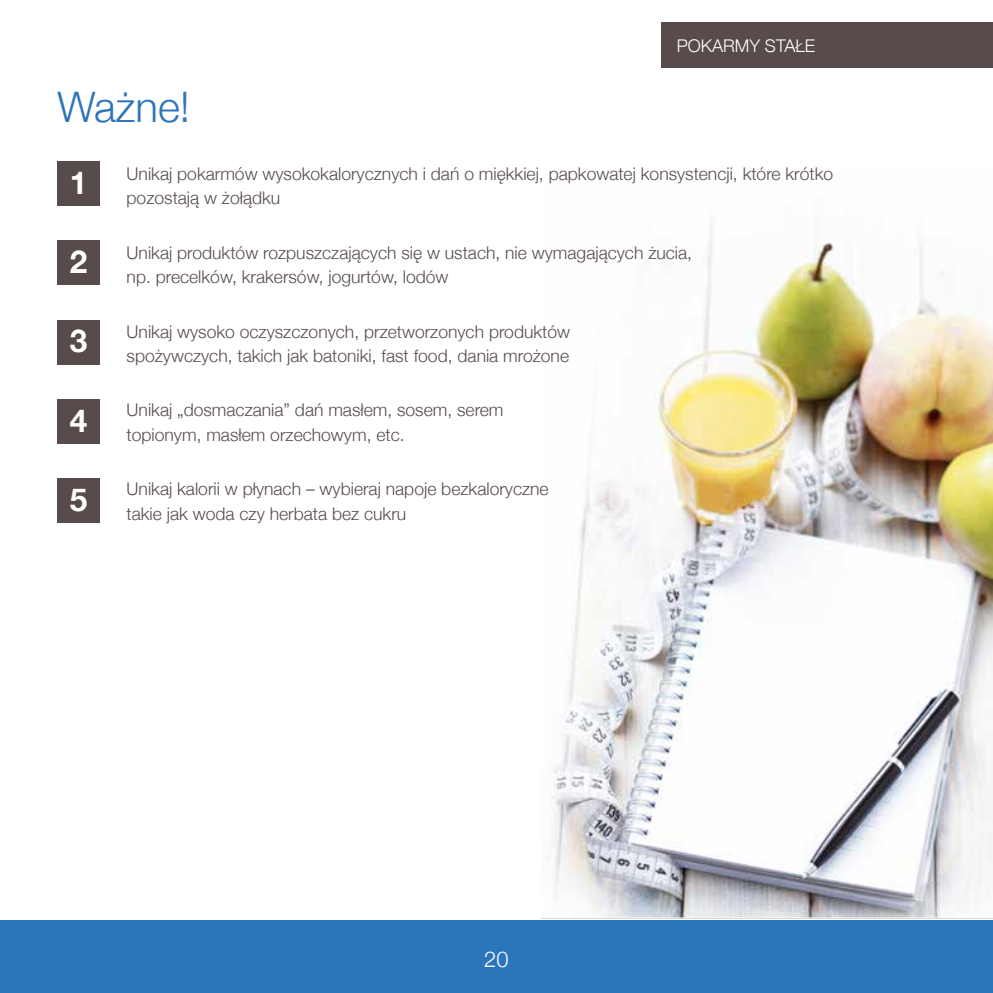
<style>
.page{position:relative;width:993px;height:993px;background:#fff}
.page>*{position:absolute;margin:0;border:0;box-sizing:border-box;transform-origin:0 0}
.t1{font:300 42px "Helvetica Neue";color:#2c75bb}
.t2{font:700 31.5px "Helvetica Neue";color:#fff}
.t3{font:300 21.88px "Helvetica Neue";color:#fff}
.t4{font:300 17.5px/24.5px "Helvetica Neue";color:#574c4b}
.t5{font:300 17.5px "Helvetica Neue";color:#fff}
</style>
<div class="page">
<img style="left:541px;top:225px;width:451px;height:694px">
<div style="left:661px;top:23px;width:331px;height:45px;background:#574c4b"></div>
<div style="left:0;top:920px;width:992px;height:72px;background:#2c75bb"></div>
<div style="left:57px;top:161px;width:42px;height:44px;background:#574c4b"></div>
<div style="left:57px;top:240px;width:42px;height:45px;background:#574c4b"></div>
<div style="left:57px;top:319px;width:42px;height:45px;background:#574c4b"></div>
<div style="left:57px;top:399px;width:42px;height:44px;background:#574c4b"></div>
<div style="left:57px;top:478px;width:42px;height:45px;background:#574c4b"></div>
<h1 class="t1" style="left:58px;top:81px;width:134px">Ważne!</h1>
<p class="t5" style="left:676px;top:35px;width:13px">Pok</p>
<p class="t5" style="left:711px;top:35px;width:105px">army stałe</p>
<h2 class="t2" style="left:70px;top:163px;width:19px">1</h2>
<h2 class="t2" style="left:70px;top:242px;width:19px">2</h2>
<h2 class="t2" style="left:70px;top:321px;width:19px">3</h2>
<h2 class="t2" style="left:70px;top:401px;width:19px">4</h2>
<h2 class="t2" style="left:70px;top:480px;width:19px">5</h2>
<p class="t4" style="left:126px;top:161px;width:708px">Unikaj pokarmów wysokokalorycznych i dań o miękkiej, papkowatej konsystencji, które krótko pozostają w żołądku</p>
<p class="t4" style="left:126px;top:240px;width:567px">Unikaj produktów rozpuszczających się w ustach, nie wymagających żucia, np. precelków, krakersów, jogurtów, lodów</p>
<p class="t4" style="left:126px;top:318px;width:445px">Unikaj wysoko oczyszczonych, przetworzonych produktów spożywczych, takich jak batoniki, fast food, dania mrożone</p>
<p class="t4" style="left:126px;top:397px;width:378px">Unikaj „dosmaczania” dań masłem, sosem, serem topionym, masłem orzechowym, etc.</p>
<p class="t4" style="left:126px;top:476px;width:423px">Unikaj kalorii w płynach – wybieraj napoje bezkaloryczne takie jak woda czy herbata bez cukru</p>
<p class="t3" style="left:484px;top:945px;width:26px">20</p>
</div>
